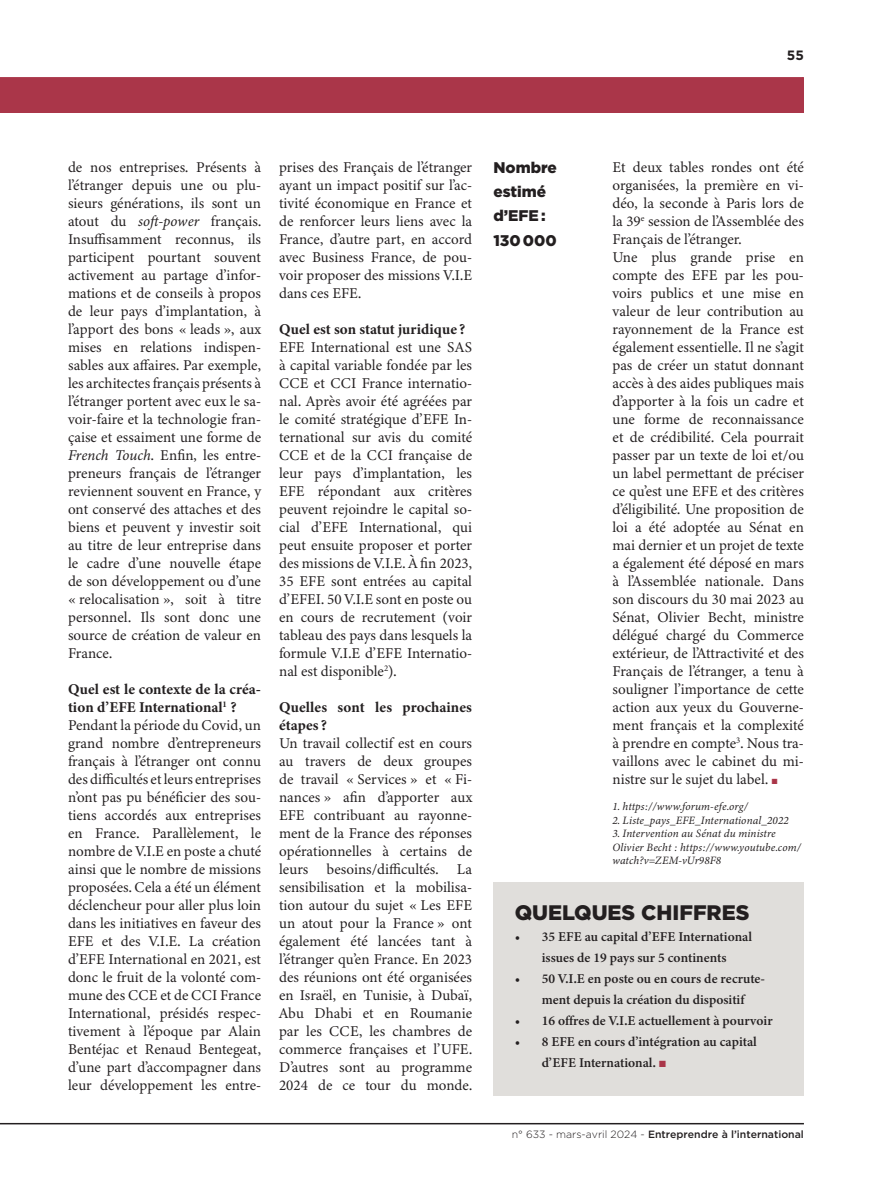
<style>
.page{position:relative;width:872px;height:1191px;background:#fff}
.page>*{position:absolute;margin:0;border:0;box-sizing:border-box;transform-origin:0 0}
.t1{font:900 21px "Gotham";color:#231f20}
.t2{font:900 15.45px/24.2px "Gotham";color:#231f20}
.t3{font:15px/18px "Minion 3";color:#231f20;text-align:justify}
.t4{font:700 15px/18px "Minion 3";letter-spacing:.005em;color:#231f20}
.t5{font:600 13.5px/21px "Minion 3";color:#231f20;text-align:center}
.t6{font:700 13.5px "Gotham";color:#231f20}
.t7{font:italic 11.25px/13.5px "Minion 3";letter-spacing:.01em;color:#231f20}
.t8{font:500 10.5px "Gotham";color:#231f20}
.s1{font-style:italic}
.s2{font-weight:700}
.s3{color:#aa3649}
.s4{font-weight:300}
</style>
<div class="page">
<hr style="left:0;top:1123px;width:804px;height:1px;background:#231f20">
<div style="left:0;top:77px;width:804px;height:36px;background:#aa3649"></div>
<div style="left:493px;top:881px;width:311px;height:214px;background:#e0dedb"></div>
<p class="t6" style="left:787px;top:46px;width:19px">55</p>
<p class="t3" style="left:68px;top:158px;width:194px">de nos entreprises. Présents à l’étranger depuis une ou plu&shy;sieurs générations, ils sont un atout du <span class="s1">soft-power</span> français.<br>Insuffisamment reconnus, ils participent pourtant souvent activement au partage d’infor&shy;mations et de conseils à propos de leur pays d’implantation, à l’apport des bons « leads », aux mises en relations indispen&shy;sables aux affaires. Par exemple, les architectes français présents à l’étranger portent avec eux le sa&shy;voir-faire et la technologie fran&shy;çaise et essaiment une forme de <span class="s1">French Touch</span>. Enfin, les entre&shy;preneurs français de l’étranger reviennent souvent en France, y ont conservé des attaches et des biens et peuvent y investir soit au titre de leur entreprise dans le cadre d’une nouvelle étape de son développement ou d’une « relocalisation », soit à titre personnel. Ils sont donc une source de création de valeur en France.</p>
<p class="t3" style="left:68px;top:680px;width:195px;text-align:left"><span class="s2">Quel est le contexte de la créa&shy;tion d’EFE International</span><sup>1</sup> <span class="s2">?<br></span>Pendant la période du Covid, un grand nombre d’entrepreneurs français à l’étranger ont connu des difficultés et leurs entreprises n’ont pas pu bénéficier des sou&shy;tiens accordés aux entreprises en France. Parallèlement, le nombre de V.I.E en poste a chuté ainsi que le nombre de missions proposées. Cela a été un élément déclencheur pour aller plus loin dans les initiatives en faveur des<br>EFE et des V.I.E. La création d’EFE International en 2021, est donc le fruit de la volonté com&shy;mune des CCE et de CCI France<br>International, présidés respec&shy;tivement à l’époque par Alain<br>Bentéjac et Renaud Bentegeat, d’une part d’accompagner dans leur développement les entre-</p>
<p class="t3" style="left:279px;top:158px;width:194px">prises des Français de l’étranger ayant un impact positif sur l’ac&shy;tivité économique en France et de renforcer leurs liens avec la France, d’autre part, en accord avec Business France, de pou&shy;voir proposer des missions V.I.E dans ces EFE.</p>
<p class="t4" style="left:279px;top:320px;width:188px">Quel est son statut juridique ?</p>
<p class="t3" style="left:279px;top:338px;width:194px">EFE International est une SAS à capital variable fondée par les CCE et CCI France internatio&shy;nal. Après avoir été agréées par le comité stratégique d’EFE In&shy;ternational sur avis du comité CCE et de la CCI française de leur pays d’implantation, les EFE répondant aux critères peuvent rejoindre le capital so&shy;cial d’EFE International, qui peut ensuite proposer et porter des missions de V.I.E. À fin 2023, 35 EFE sont entrées au capital d’EFEI. 50 V.I.E sont en poste ou en cours de recrutement (voir tableau des pays dans lesquels la formule V.I.E d’EFE Internatio&shy;nal est disponible<sup>2</sup>).</p>
<p class="t4" style="left:279px;top:698px;width:194px">Quelles sont les prochaines étapes ?</p>
<p class="t3" style="left:279px;top:734px;width:194px">Un travail collectif est en cours au travers de deux groupes de travail « Services » et « Fi&shy;nances » afin d’apporter aux EFE contribuant au rayonne&shy;ment de la France des réponses opérationnelles à certains de leurs besoins/difficultés. La sensibilisation et la mobilisa&shy;tion autour du sujet « Les EFE un atout pour la France » ont également été lancées tant à l’étranger qu’en France. En 2023 des réunions ont été organisées en Israël, en Tunisie, à Dubaï, Abu Dhabi et en Roumanie par les CCE, les chambres de commerce françaises et l’UFE.<br>D’autres sont au programme 2024 de ce tour du monde.</p>
<p class="t2" style="left:493px;top:155px;width:65px">Nombre estimé d’EFE :<br>130 000</p>
<p class="t3" style="left:612px;top:158px;width:193px;text-align:left">Et deux tables rondes ont été organisées, la première en vi&shy;déo, la seconde à Paris lors de la 39<sup>e</sup> session de l’Assemblée des<br>Français de l’étranger.<br>Une plus grande prise en compte des EFE par les pou&shy;voirs publics et une mise en valeur de leur contribution au rayonnement de la France est également essentielle. Il ne s’agit pas de créer un statut donnant accès à des aides publiques mais d’apporter à la fois un cadre et une forme de reconnaissance et de crédibilité. Cela pourrait passer par un texte de loi et/ou un label permettant de préciser ce qu’est une EFE et des critères d’éligibilité. Une proposition de loi a été adoptée au Sénat en mai dernier et un projet de texte a également été déposé en mars à l’Assemblée nationale. Dans son discours du 30 mai 2023 au<br>Sénat, Olivier Becht, ministre délégué chargé du Commerce extérieur, de l’Attractivité et des<br>Français de l’étranger, a tenu à souligner l’importance de cette action aux yeux du Gouverne&shy;ment français et la complexité à prendre en compte<sup>3</sup>. Nous tra&shy;vaillons avec le cabinet du mi&shy;nistre sur le sujet du label. <span class="s3">■</span></p>
<p class="t7" style="left:612px;top:800px;width:137px">1. https://www.forum-efe.org/</p>
<p class="t7" style="left:612px;top:813px;width:178px">2. Liste_pays_EFE_International_2022</p>
<p class="t7" style="left:612px;top:827px;width:190px">3. Intervention au Sénat du ministre<br>Olivier Becht : https://www.youtube.com/ watch?v=ZEM-vUr98F8</p>
<h1 class="t1" style="left:514px;top:898px;width:236px">QUELQUES CHIFFRES</h1>
<p class="t5" style="left:514px;top:926px;width:239px">• 35 EFE au capital d’EFE International issues de 19 pays sur 5 continents</p>
<p class="t5" style="left:514px;top:968px;width:252px">• 50 V.I.E en poste ou en cours de recrute&shy;ment depuis la création du dispositif</p>
<p class="t5" style="left:514px;top:1010px;width:259px">• 16 offres de V.I.E actuellement à pourvoir</p>
<p class="t5" style="left:541px;top:1031px;width:217px;text-align:left;text-indent:-27px">• 8 EFE en cours d’intégration au capital d’EFE International. <span class="s3">■</span></p>
<p class="t8" style="left:511px;top:1127px;width:294px"><span class="s4">n° 633 - mars-avril 2024 -</span> Entreprendre à l’international</p>
</div>
